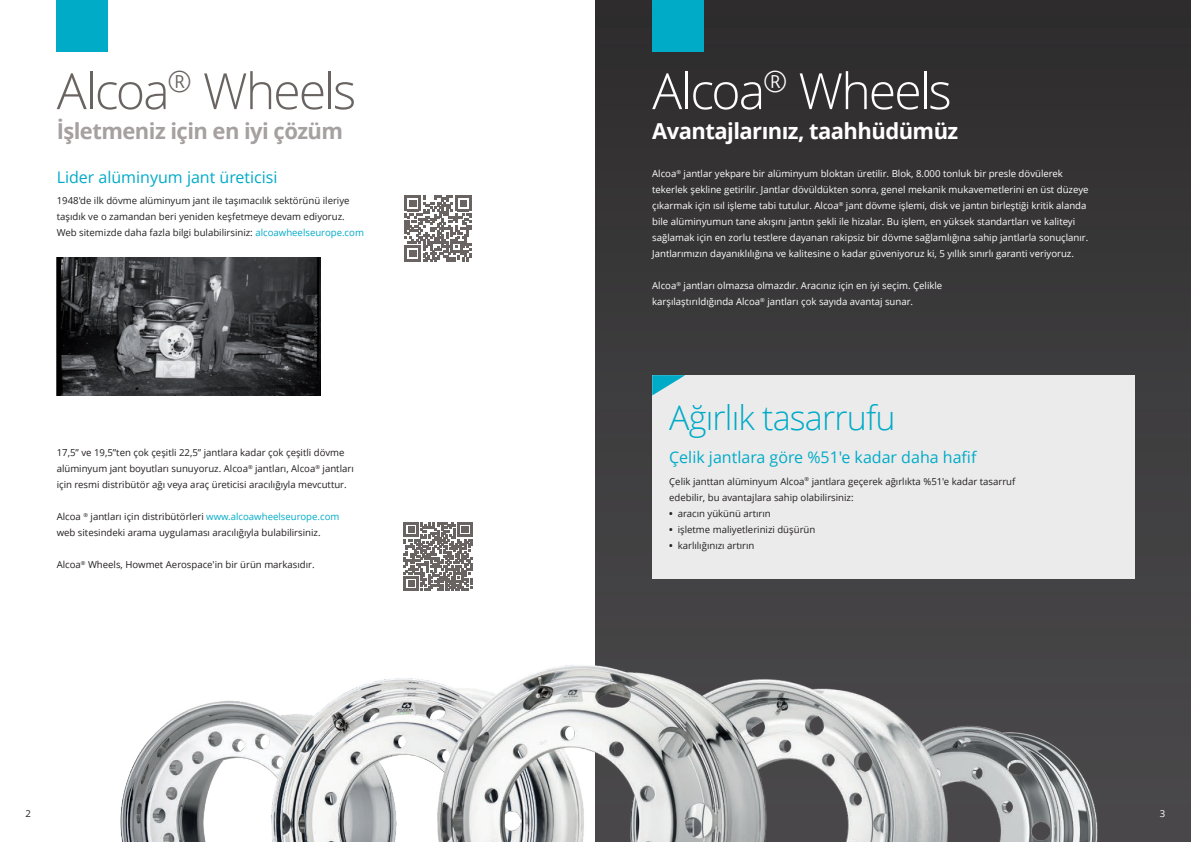
<style>
.page{position:relative;width:1191px;height:842px;background:#fff}
.page>*{position:absolute;margin:0;border:0;box-sizing:border-box;transform-origin:0 0}
.t1{font:300 50px "Open Sans";letter-spacing:-.04em;color:#696462}
.t2{font:300 50px "Open Sans";letter-spacing:-.04em;color:#fff}
.t3{font:300 34px "Open Sans";letter-spacing:-.025em;color:#00abc8}
.t4{font:700 22px "Open Sans";letter-spacing:-.025em;color:#fff}
.t5{font:700 22px "Open Sans";letter-spacing:-.025em;color:#a6a1a0}
.t6{font:16px "Open Sans";color:#00abc8}
.t7{font:9.6px/16px "Open Sans";color:#231f20}
.t8{font:9.6px/16px "Open Sans";color:#fff}
.s1{color:#00abc8}
.s2{font-weight:700}
</style>
<div class="page">
<div style="left:595px;top:0;width:596px;height:842px;background:linear-gradient(to bottom,#2f2d2f,#4c4b4d)"></div>
<img style="left:120px;top:589px;width:1032px;height:253px">
<img style="left:57px;top:257px;width:263px;height:139px">
<svg style="left:405px;top:195px;width:66px;height:67px"></svg>
<svg style="left:404px;top:522px;width:68px;height:69px"></svg>
<div style="left:57px;top:0;width:51px;height:51px;background:#00abc8"></div>
<div style="left:652px;top:0;width:51px;height:51px;background:#00abc8"></div>
<div style="left:652px;top:375px;width:482px;height:203px;background:#ebebeb"></div>
<svg style="left:652px;top:375px;width:33px;height:20px"></svg>
<h1 class="t1" style="left:57px;top:57px;width:301px">Alcoa<sup>®</sup> Wheels</h1>
<h3 class="t5" style="left:57px;top:116px;width:288px">İşletmeniz için en iyi çözüm</h3>
<h3 class="t6" style="left:57px;top:166px;width:222px">Lider alüminyum jant üreticisi</h3>
<p class="t7" style="left:57px;top:193px;width:309px">1948'de ilk dövme alüminyum jant ile taşımacılık sektörünü ileriye taşıdık ve o zamandan beri yeniden keşfetmeye devam ediyoruz.<br>Web sitemizde daha fazla bilgi bulabilirsiniz: <span class="s1">alcoawheelseurope.com</span></p>
<p class="t7" style="left:57px;top:444px;width:298px">17,5” ve 19,5”ten çok çeşitli 22,5” jantlara kadar çok çeşitli dövme alüminyum jant boyutları sunuyoruz. Alcoa<sup>®</sup> jantları, Alcoa<sup>®</sup> jantları için resmi distribütör ağı veya araç üreticisi aracılığıyla mevcuttur.</p>
<p class="t7" style="left:57px;top:508px;width:284px">Alcoa <sup>®</sup> jantları için distribütörleri <span class="s1">www.alcoawheelseurope.com </span>web sitesindeki arama uygulaması aracılığıyla bulabilirsiniz.</p>
<p class="t7" style="left:57px;top:556px;width:259px">Alcoa<sup>®</sup> Wheels, Howmet Aerospace'in bir ürün markasıdır.</p>
<h1 class="t2" style="left:652px;top:57px;width:301px">Alcoa<sup>®</sup> Wheels</h1>
<h3 class="t4" style="left:652px;top:116px;width:308px">Avantajlarınız, taahhüdümüz</h3>
<p class="t8" style="left:652px;top:165px;width:438px">Alcoa<sup>®</sup> jantlar yekpare bir alüminyum bloktan üretilir. Blok, 8.000 tonluk bir presle dövülerek tekerlek şekline getirilir. Jantlar dövüldükten sonra, genel mekanik mukavemetlerini en üst düzeye çıkarmak için ısıl işleme tabi tutulur. Alcoa<sup>®</sup> jant dövme işlemi, disk ve jantın birleştiği kritik alanda bile alüminyumun tane akışını jantın şekli ile hizalar. Bu işlem, en yüksek standartları ve kaliteyi sağlamak için en zorlu testlere dayanan rakipsiz bir dövme sağlamlığına sahip jantlarla sonuçlanır.<br>Jantlarımızın dayanıklılığına ve kalitesine o kadar güveniyoruz ki, 5 yıllık sınırlı garanti veriyoruz.</p>
<p class="t8" style="left:652px;top:277px;width:292px">Alcoa<sup>®</sup> jantları olmazsa olmazdır. Aracınız için en iyi seçim. Çelikle karşılaştırıldığında Alcoa<sup>®</sup> jantları çok sayıda avantaj sunar.</p>
<h2 class="t3" style="left:669px;top:394px;width:228px">Ağırlık tasarrufu</h2>
<h3 class="t6" style="left:669px;top:446px;width:309px">Çelik jantlara göre %51'e kadar daha hafif</h3>
<p class="t7" style="left:669px;top:473px;width:348px">Çelik janttan alüminyum Alcoa<sup>®</sup> jantlara geçerek ağırlıkta %51'e kadar tasarruf edebilir, bu avantajlara sahip olabilirsiniz:</p>
<p class="t7" style="left:669px;top:505px;width:103px"><span class="s2">•</span> aracın yükünü artırın</p>
<p class="t7" style="left:669px;top:521px;width:148px"><span class="s2">•</span> işletme maliyetlerinizi düşürün</p>
<p class="t7" style="left:669px;top:537px;width:87px"><span class="s2">•</span> karlılığınızı artırın</p>
<p class="t7" style="left:26px;top:805px;width:7px">2</p>
<p class="t8" style="left:1159px;top:805px;width:7px">3</p>
</div>
